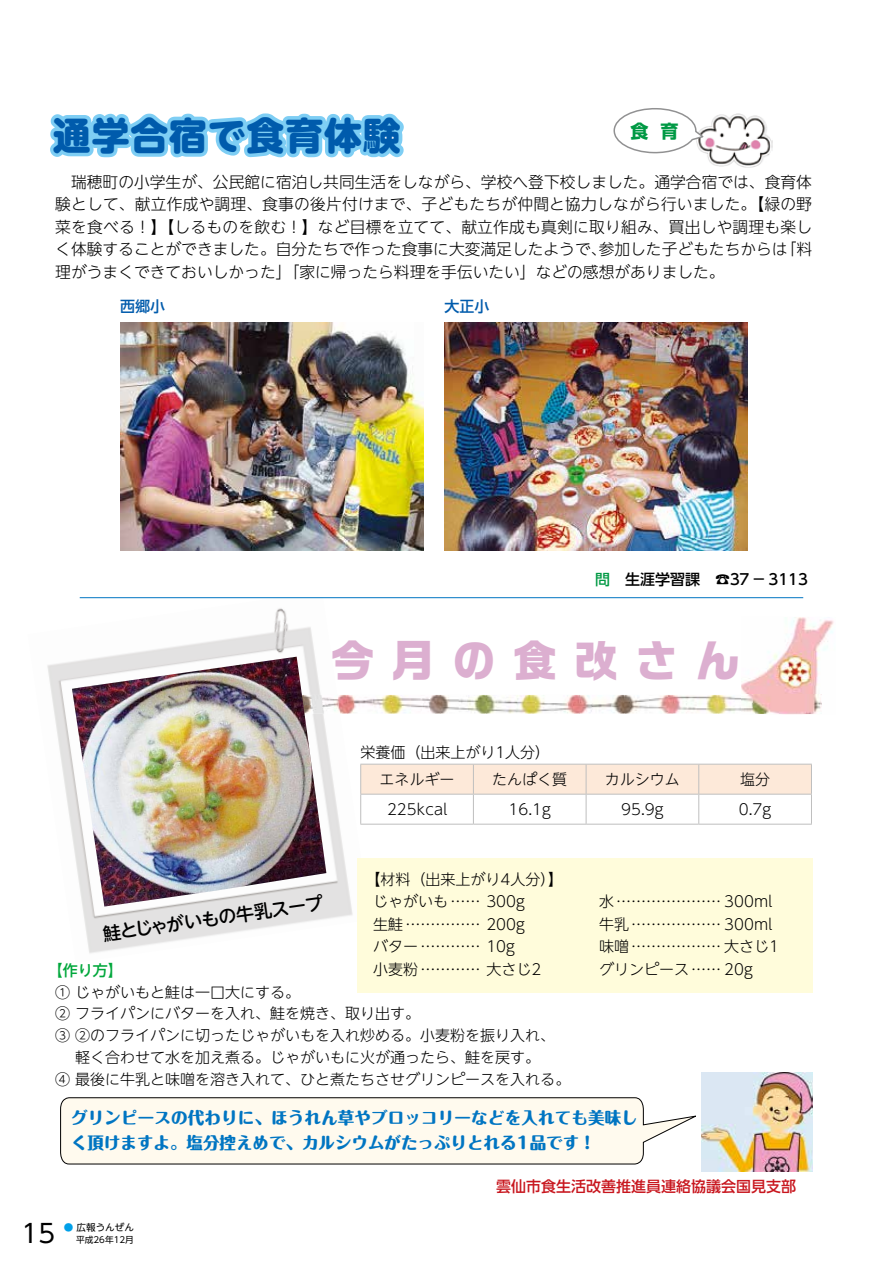
<style>
.page{position:relative;width:893px;height:1263px;background:#fff}
.page>*{position:absolute;margin:0;border:0;box-sizing:border-box;transform-origin:0 0}
.t1{font:43.5px "Ro G San Srf Std Bd 90 pv RKSJ H";letter-spacing:.4em;color:#dcafd0}
.t2{font:800 37.8px "UD Shin M Go Pr 6";letter-spacing:.025em;color:#005bac}
.t3{font:25.5px "UD Shin Go NT Pr 6";color:#000}
.t4{font:18px "UD Shin M Go Pr 6 Medium 90 pv RKSJ H";color:#000}
.t5{font:700 18px "UD Shin Go NT Pr 6";color:#094}
.t6{font:800 16.5px/25.5px "Maru Fo Pro";letter-spacing:.01em;color:#0075c2}
.t7{font:300 15.75px/22.5px "UD Shin Go NT Pr 6";color:#000;text-align:right}
.t8{font:300 15px/22.5px "UD Shin Go NT Pr 6";color:#000}
.t9{font:500 15px "UD Shin Go NT Pr 6";color:#c8161e}
.t10{font:500 15px "UD Shin Go NT Pr 6";color:#000}
.t11{font:500 15px "UD Shin Go NT Pro";color:#005bac}
.t12{font:500 15px "UD Shin Go NT Pr 6";color:#00a73b}
.t13{font:9.6px "UD Shin Go NT Pr 6";color:#000}
.t14{font:8.7px "UD Shin Go NT Pr 6";color:#000}
.s1{color:#094}
.s2{color:#00a0e9}
</style>
<div class="page">
<img style="left:370px;top:695px;width:371px;height:19px">
<img style="left:741px;top:617px;width:93px;height:97px">
<img style="left:47px;top:598px;width:323px;height:355px">
<img style="left:326px;top:695px;width:14px;height:19px">
<img style="left:72px;top:657px;width:254px;height:249px">
<div style="left:361px;top:765px;width:450px;height:29px;background:#fde9d9"></div>
<hr style="left:360px;top:764px;width:113px;height:1px;background:#bfbfbf">
<hr style="left:473px;top:764px;width:113px;height:1px;background:#bfbfbf">
<hr style="left:586px;top:764px;width:113px;height:1px;background:#bfbfbf">
<hr style="left:699px;top:764px;width:113px;height:1px;background:#bfbfbf">
<hr style="left:360px;top:794px;width:113px;height:1px;background:#bfbfbf">
<hr style="left:473px;top:794px;width:113px;height:1px;background:#bfbfbf">
<hr style="left:586px;top:794px;width:113px;height:1px;background:#bfbfbf">
<hr style="left:699px;top:794px;width:113px;height:1px;background:#bfbfbf">
<hr style="left:360px;top:824px;width:113px;height:1px;background:#bfbfbf">
<hr style="left:473px;top:824px;width:113px;height:1px;background:#bfbfbf">
<hr style="left:586px;top:824px;width:113px;height:1px;background:#bfbfbf">
<hr style="left:699px;top:824px;width:113px;height:1px;background:#bfbfbf">
<hr style="left:360px;top:764px;width:1px;height:30px;background:#bfbfbf">
<hr style="left:360px;top:794px;width:1px;height:30px;background:#bfbfbf">
<hr style="left:473px;top:764px;width:1px;height:30px;background:#bfbfbf">
<hr style="left:586px;top:764px;width:1px;height:30px;background:#bfbfbf">
<hr style="left:698px;top:764px;width:1px;height:30px;background:#bfbfbf">
<hr style="left:811px;top:764px;width:1px;height:30px;background:#bfbfbf">
<hr style="left:473px;top:794px;width:1px;height:30px;background:#bfbfbf">
<hr style="left:586px;top:794px;width:1px;height:30px;background:#bfbfbf">
<hr style="left:698px;top:794px;width:1px;height:30px;background:#bfbfbf">
<hr style="left:811px;top:794px;width:1px;height:30px;background:#bfbfbf">
<img style="left:702px;top:1073px;width:110px;height:98px">
<svg style="left:60px;top:1097px;width:636px;height:67px;background:#f8f4e9"></svg>
<svg style="left:50px;top:113px;width:354px;height:45px"></svg>
<div style="left:357px;top:858px;width:455px;height:134px;background:#fffcdb"></div>
<img style="left:705px;top:113px;width:67px;height:55px">
<svg style="left:613px;top:108px;width:92px;height:46px"></svg>
<hr style="left:80px;top:597px;width:723px;height:1px;background:#0075c2">
<img style="left:120px;top:323px;width:303px;height:227px">
<img style="left:444px;top:323px;width:303px;height:227px">
<h2 class="t2" style="left:53px;top:102px;width:349px">通学合宿で食育体験</h2>
<p class="t5" style="left:630px;top:117px;width:19px">食</p>
<p class="t5" style="left:660px;top:117px;width:19px">育</p>
<p class="t7" style="left:55px;top:170px;width:758px">　瑞穂町の小学生が、公民館に宿泊し共同生活をしながら、学校へ登下校しました。通学合宿では、食育体験として、献立作成や調理、食事の後片付けまで、子どもたちが仲間と協力しながら行いました。【緑の野菜を食べる！】【しるものを飲む！】など目標を立てて、献立作成も真剣に取り組み、買出しや調理も楽し「料</p>
<p class="t7" style="left:55px;top:237px;width:671px;text-align:left">く体験することができました。自分たちで作った食事に大変満足したようで、<br>理がうまくできておいしかった」「家に帰ったら料理を手伝いたい」などの感想がありました。</p>
<p class="t7" style="left:599px;top:237px;width:190px">参加した子どもたちからは</p>
<p class="t11" style="left:120px;top:294px;width:46px">西郷小</p>
<p class="t11" style="left:444px;top:294px;width:46px">大正小</p>
<p class="t10" style="left:595px;top:567px;width:106px"><span class="s1">問</span>　生涯学習課</p>
<p class="t10" style="left:727px;top:567px;width:82px">３7－3113</p>
<p class="t10" style="left:715px;top:567px;width:16px">☎</p>
<h1 class="t1" style="left:331px;top:631px;width:410px">今月の食改さん</h1>
<p class="t8" style="left:360px;top:740px;width:191px">栄養価（出来上がり1人分(</p>
<p class="t8" style="left:380px;top:767px;width:76px">エネルギー</p>
<p class="t8" style="left:492px;top:767px;width:76px">たんぱく質</p>
<p class="t8" style="left:605px;top:767px;width:76px">カルシウム</p>
<p class="t8" style="left:740px;top:767px;width:31px">塩分</p>
<p class="t8" style="left:387px;top:797px;width:62px">225kcal</p>
<p class="t8" style="left:509px;top:797px;width:44px">16.1g</p>
<p class="t8" style="left:621px;top:797px;width:44px">95.9g</p>
<p class="t8" style="left:739px;top:797px;width:34px">0.7g</p>
<p class="t8" style="left:373px;top:867px;width:191px;text-indent:-8px">【材料（出来上がり4人分【(じゃがいも…… 300g<br>生鮭…………… 200g<br>バター………… 10g<br>小麦粉………… 大さじ2</p>
<p class="t4" style="left:101px;top:919px;width:224px;rotate:-8deg">鮭とじゃがいもの牛乳スープ</p>
<p class="t12" style="left:48px;top:958px;width:76px">【作り方【</p>
<p class="t8" style="left:55px;top:980px;width:516px;line-height:21.8px">① じゃがいもと鮭は一口大にする。<br>② フライパンにバターを入れ、鮭を焼き、取り出す。<br>③ ②のフライパンに切ったじゃがいもを入れ炒める。小麦粉を振り入れ、　軽く合わせて水を加え煮る。じゃがいもに火が通ったら、鮭を戻す。<br>④ 最後に牛乳と味噌を溶き入れて、ひと煮たちさせグリンピースを入れる。</p>
<p class="t8" style="left:599px;top:890px;width:182px">水………………… 300ml牛乳……………… 300ml味噌……………… 大さじ1グリンピース…… 20g</p>
<p class="t6" style="left:71px;top:1103px;width:568px">グリンピースの代わりに、ほうれん草やブロッコリーなどを入れても美味しく頂けますよ。塩分控えめで、カルシウムがたっぷりとれる1品です!</p>
<p class="t9" style="left:496px;top:1174px;width:301px">雲仙市食生活改善推進員連絡協議会国見支部</p>
<h3 class="t3" style="left:22px;top:1212px;width:35px">15</h3>
<p class="t13" style="left:64px;top:1219px;width:72px"><span class="s2">●</span> 広報うんぜん</p>
<p class="t14" style="left:76px;top:1233px;width:59px">平成26年12月</p>
</div>
